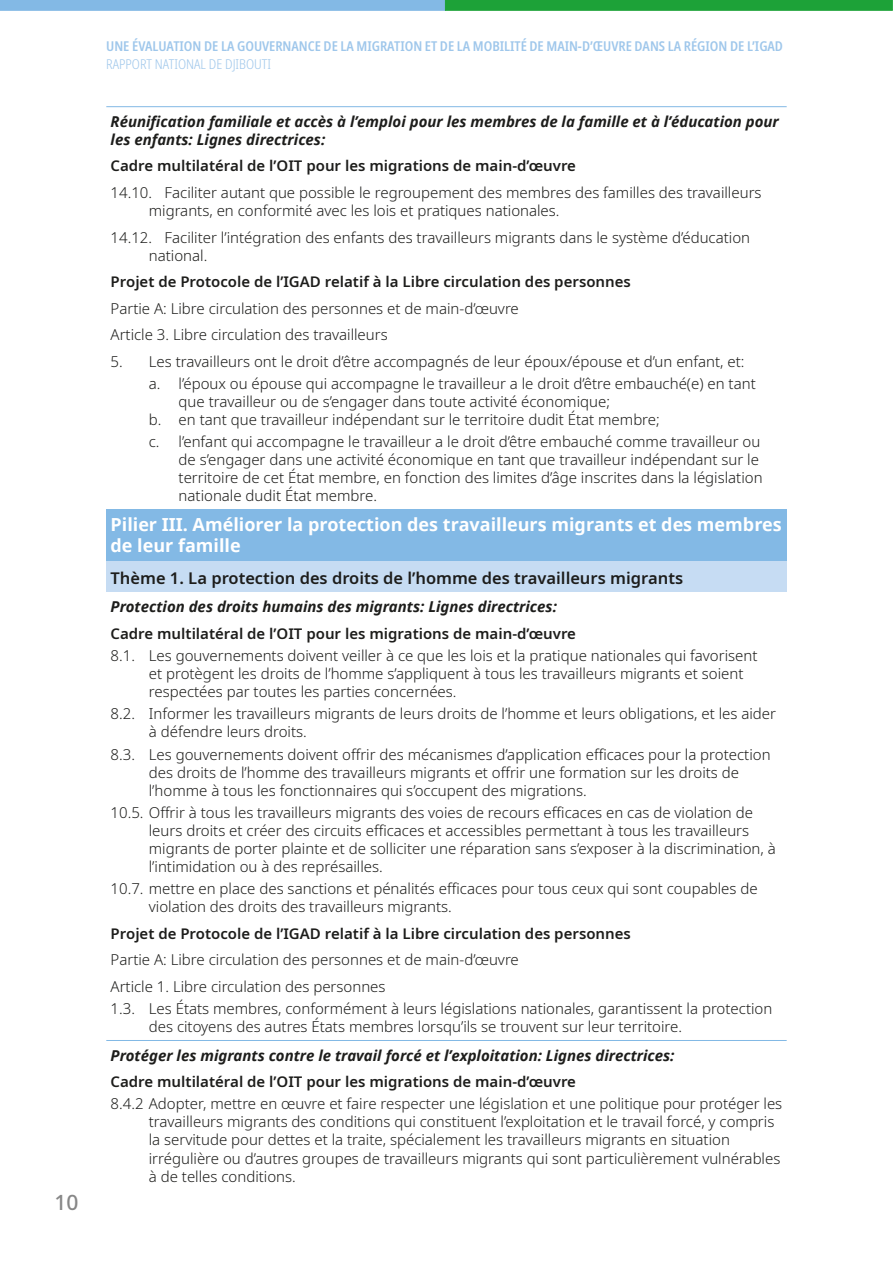
<style>
.page{position:relative;width:893px;height:1263px;background:#fff}
.page>*{position:absolute;margin:0;border:0;box-sizing:border-box;transform-origin:0 0}
.t1{font:500 21px "Noto Sans";color:#878787}
.t2{font:700 18px/21px "Noto Sans";color:#fff}
.t3{font:600 16.5px "Noto Sans";color:#1d1d1b}
.t4{font:300 15px/18px "Noto Sans";color:#1d1d1b}
.t5{font:600 15px "Noto Sans";color:#1d1d1b}
.t6{font:italic 700 15px/18px "Noto Sans";color:#1d1d1b}
.t7{font:600 condensed 13.5px "Noto Sans";letter-spacing:-.005em;color:#9fc7eb}
.t8{font:300 condensed 13.5px "Noto Sans";color:#9fc7eb}
</style>
<div class="page">
<svg style="left:0;top:0;width:893px;height:11px;background:#52ae8f"></svg>
<div style="left:106px;top:509px;width:681px;height:53px;background:#83b9e5"></div>
<div style="left:106px;top:562px;width:681px;height:30px;background:#c6dcf3"></div>
<hr style="left:106px;top:106px;width:681px;height:1px;background:#83b9e5">
<hr style="left:106px;top:1040px;width:681px;height:1px;background:#83b9e5">
<h1 class="t1" style="left:55px;top:1187px;width:26px">10</h1>
<p class="t7" style="left:106px;top:36px;width:678px">UNE ÉVALUATION DE LA GOUVERNANCE DE LA MIGRATION ET DE LA MOBILITÉ DE MAIN-D’ŒUVRE DANS LA RÉGION DE L’IGAD</p>
<p class="t8" style="left:106px;top:54px;width:166px">RAPPORT NATIONAL DE DJIBOUTI</p>
<p class="t6" style="left:111px;top:112px;width:670px">Réunification familiale et accès à l’emploi pour les membres de la famille et à l’éducation pour les enfants: Lignes directrices:</p>
<p class="t5" style="left:111px;top:155px;width:467px">Cadre multilatéral de l’OIT pour les migrations de main-d’œuvre</p>
<p class="t4" style="left:149px;top:184px;width:614px;text-indent:-38px">14.10. Faciliter autant que possible le regroupement des membres des familles des travailleurs migrants, en conformité avec les lois et pratiques nationales.</p>
<p class="t4" style="left:149px;top:228px;width:603px;text-indent:-38px">14.12. Faciliter l’intégration des enfants des travailleurs migrants dans le système d’éducation national.</p>
<p class="t5" style="left:111px;top:271px;width:522px">Projet de Protocole de l’IGAD relatif à la Libre circulation des personnes</p>
<p class="t4" style="left:111px;top:295px;width:410px;line-height:26.5px">Partie A: Libre circulation des personnes et de main-d’œuvre<br>Article 3. Libre circulation des travailleurs</p>
<p class="t4" style="left:149px;top:350px;width:608px;line-height:22.2px;text-indent:-38px">5. Les travailleurs ont le droit d’être accompagnés de leur époux/épouse et d’un enfant, et: a. l’époux ou épouse qui accompagne le travailleur a le droit d’être embauché(e) en tant</p>
<p class="t4" style="left:149px;top:393px;width:512px;text-indent:30px">que travailleur ou de s’engager dans toute activité économique;<br>b. en tant que travailleur indépendant sur le territoire dudit État membre;</p>
<p class="t4" style="left:179px;top:433px;width:586px;text-indent:-30px">c. l’enfant qui accompagne le travailleur a le droit d’être embauché comme travailleur ou de s’engager dans une activité économique en tant que travailleur indépendant sur le territoire de cet État membre, en fonction des limites d’âge inscrites dans la législation nationale dudit État membre.</p>
<p class="t2" style="left:111px;top:514px;width:673px">Pilier III. Améliorer la protection des travailleurs migrants et des membres de leur famille</p>
<p class="t3" style="left:111px;top:566px;width:574px">Thème 1. La protection des droits de l’homme des travailleurs migrants</p>
<p class="t6" style="left:111px;top:598px;width:448px">Protection des droits humains des migrants: Lignes directrices:</p>
<p class="t5" style="left:111px;top:623px;width:467px">Cadre multilatéral de l’OIT pour les migrations de main-d’œuvre</p>
<p class="t4" style="left:149px;top:647px;width:610px;text-indent:-38px">8.1. Les gouvernements doivent veiller à ce que les lois et la pratique nationales qui favorisent et protègent les droits de l’homme s’appliquent à tous les travailleurs migrants et soient respectées par toutes les parties concernées.</p>
<p class="t4" style="left:149px;top:705px;width:629px;text-indent:-38px">8.2. Informer les travailleurs migrants de leurs droits de l’homme et leurs obligations, et les aider à défendre leurs droits.</p>
<p class="t4" style="left:149px;top:745px;width:623px;text-indent:-38px">8.3. Les gouvernements doivent offrir des mécanismes d’application efficaces pour la protection des droits de l’homme des travailleurs migrants et offrir une formation sur les droits de l’homme à tous les fonctionnaires qui s’occupent des migrations.</p>
<p class="t4" style="left:149px;top:804px;width:628px;text-indent:-38px">10.5. Offrir à tous les travailleurs migrants des voies de recours efficaces en cas de violation de leurs droits et créer des circuits efficaces et accessibles permettant à tous les travailleurs migrants de porter plainte et de solliciter une réparation sans s’exposer à la discrimination, à l’intimidation ou à des représailles.</p>
<p class="t4" style="left:149px;top:880px;width:610px;text-indent:-38px">10.7. mettre en place des sanctions et pénalités efficaces pour tous ceux qui sont coupables de violation des droits des travailleurs migrants.</p>
<p class="t5" style="left:111px;top:923px;width:522px">Projet de Protocole de l’IGAD relatif à la Libre circulation des personnes</p>
<p class="t4" style="left:111px;top:947px;width:410px;line-height:26.5px">Partie A: Libre circulation des personnes et de main-d’œuvre<br>Article 1. Libre circulation des personnes</p>
<p class="t4" style="left:149px;top:1000px;width:625px;text-indent:-38px">1.3. Les États membres, conformément à leurs législations nationales, garantissent la protection des citoyens des autres États membres lorsqu’ils se trouvent sur leur territoire.</p>
<p class="t6" style="left:111px;top:1046px;width:565px">Protéger les migrants contre le travail forcé et l’exploitation: Lignes directrices:</p>
<p class="t5" style="left:111px;top:1071px;width:467px">Cadre multilatéral de l’OIT pour les migrations de main-d’œuvre</p>
<p class="t4" style="left:149px;top:1095px;width:635px;text-indent:-38px">8.4.2 Adopter, mettre en œuvre et faire respecter une législation et une politique pour protéger les travailleurs migrants des conditions qui constituent l’exploitation et le travail forcé, y compris la servitude pour dettes et la traite, spécialement les travailleurs migrants en situation irrégulière ou d’autres groupes de travailleurs migrants qui sont particulièrement vulnérables à de telles conditions.</p>
</div>
